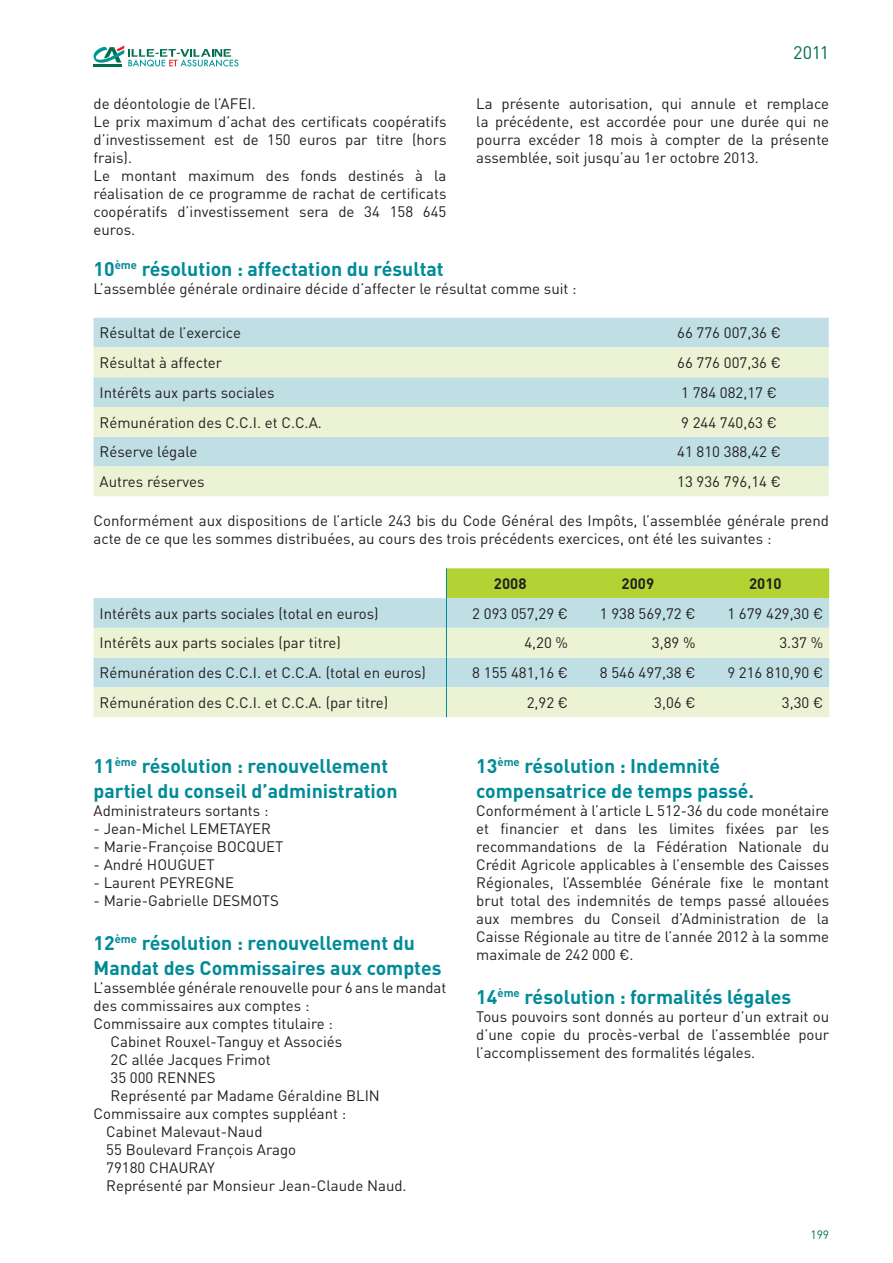
<style>
.page{position:relative;width:893px;height:1263px;background:#fff}
.page>*{position:absolute;margin:0;border:0;box-sizing:border-box;transform-origin:0 0}
.t1{font:700 19.5px/25.5px "DINOT";color:#008b98}
.t2{font:18px "DINOT";color:#006e53}
.t3{font:15px/18px "DINOT";color:#231f20;text-align:justify}
.t4{font:700 15px "DINOT";color:#231f20}
.t5{font:12px "DINOT";color:#006e53}
</style>
<div class="page">
<svg style="left:94px;top:45px;width:144px;height:22px"></svg>
<div style="left:94px;top:318px;width:735px;height:29px;background:#c0dfe4"></div>
<svg style="left:94px;top:347px;width:735px;height:149px;background:#daebda"></svg>
<div style="left:447px;top:568px;width:382px;height:30px;background:#b3d234"></div>
<div style="left:94px;top:598px;width:735px;height:30px;background:#c0dfe4"></div>
<svg style="left:94px;top:628px;width:735px;height:89px;background:#ddecd9"></svg>
<hr style="left:446px;top:568px;width:1px;height:30px;background:#008b98">
<hr style="left:446px;top:598px;width:1px;height:30px;background:#008b98">
<hr style="left:446px;top:628px;width:1px;height:30px;background:#008b98">
<svg style="left:446px;top:658px;width:1px;height:29px"></svg>
<hr style="left:446px;top:687px;width:1px;height:30px;background:#008b98">
<p class="t2" style="left:793px;top:41px;width:37px">2011</p>
<p class="t3" style="left:94px;top:94px;width:354px;text-align:left">de déontologie de l’AFEI.<br>Le prix maximum d’achat des certificats coopératifs d’investissement est de 150 euros par titre (hors frais).<br>Le montant maximum des fonds destinés à la réalisation de ce programme de rachat de certificats coopératifs d’investissement sera de 34 158 645 euros.</p>
<p class="t3" style="left:476px;top:94px;width:354px">La présente autorisation, qui annule et remplace la précédente, est accordée pour une durée qui ne pourra excéder 18 mois à compter de la présente assemblée, soit jusqu’au 1er octobre 2013.</p>
<h1 class="t1" style="left:94px;top:255px;width:352px">10<sup>ème</sup> résolution : affectation du résultat</h1>
<p class="t3" style="left:94px;top:279px;width:485px">L’assemblée générale ordinaire décide d’affecter le résultat comme suit :</p>
<p class="t3" style="left:100px;top:323px;width:143px">Résultat de l’exercice</p>
<p class="t3" style="left:677px;top:323px;width:105px">66 776 007,36 €</p>
<p class="t3" style="left:100px;top:353px;width:124px">Résultat à affecter</p>
<p class="t3" style="left:677px;top:353px;width:105px">66 776 007,36 €</p>
<p class="t3" style="left:100px;top:383px;width:177px">Intérêts aux parts sociales</p>
<p class="t3" style="left:681px;top:383px;width:97px">1 784 082,17 €</p>
<p class="t3" style="left:100px;top:413px;width:224px">Rémunération des C.C.I. et C.C.A.</p>
<p class="t3" style="left:681px;top:413px;width:97px">9 244 740,63 €</p>
<p class="t3" style="left:100px;top:442px;width:99px">Réserve légale</p>
<p class="t3" style="left:677px;top:442px;width:105px">41 810 388,42 €</p>
<p class="t3" style="left:100px;top:472px;width:106px">Autres réserves</p>
<p class="t3" style="left:677px;top:472px;width:105px">13 936 796,14 €</p>
<p class="t3" style="left:94px;top:511px;width:737px">Conformément aux dispositions de l’article 243 bis du Code Général des Impôts, l’assemblée générale prend acte de ce que les sommes distribuées, au cours des trois précédents exercices, ont été les suivantes :</p>
<p class="t4" style="left:494px;top:573px;width:34px">2008</p>
<p class="t4" style="left:622px;top:573px;width:34px">2009</p>
<p class="t4" style="left:749px;top:573px;width:34px">2010</p>
<p class="t3" style="left:100px;top:604px;width:281px">Intérêts aux parts sociales (total en euros)</p>
<p class="t3" style="left:472px;top:604px;width:97px">2 093 057,29 €</p>
<p class="t3" style="left:600px;top:604px;width:97px">1 938 569,72 €</p>
<p class="t3" style="left:727px;top:604px;width:97px">1 679 429,30 €</p>
<p class="t3" style="left:100px;top:633px;width:243px">Intérêts aux parts sociales (par titre)</p>
<p class="t3" style="left:524px;top:633px;width:45px">4,20 %</p>
<p class="t3" style="left:652px;top:633px;width:45px">3,89 %</p>
<p class="t3" style="left:779px;top:633px;width:45px">3.37 %</p>
<p class="t3" style="left:100px;top:663px;width:328px">Rémunération des C.C.I. et C.C.A. (total en euros)</p>
<p class="t3" style="left:472px;top:663px;width:97px">8 155 481,16 €</p>
<p class="t3" style="left:600px;top:663px;width:97px">8 546 497,38 €</p>
<p class="t3" style="left:727px;top:663px;width:97px">9 216 810,90 €</p>
<p class="t3" style="left:100px;top:693px;width:290px">Rémunération des C.C.I. et C.C.A. (par titre)</p>
<p class="t3" style="left:527px;top:693px;width:43px">2,92 €</p>
<p class="t3" style="left:654px;top:693px;width:43px">3,06 €</p>
<p class="t3" style="left:782px;top:693px;width:43px">3,30 €</p>
<h1 class="t1" style="left:94px;top:752px;width:306px">11<sup>ème</sup> résolution : renouvellement partiel du conseil d’administration</h1>
<p class="t3" style="left:94px;top:801px;width:176px">Administrateurs sortants :</p>
<p class="t3" style="left:94px;top:819px;width:179px">- Jean-Michel LEMETAYER</p>
<p class="t3" style="left:94px;top:837px;width:191px">- Marie-Françoise BOCQUET</p>
<p class="t3" style="left:94px;top:855px;width:123px">- André HOUGUET</p>
<p class="t3" style="left:94px;top:873px;width:142px">- Laurent PEYREGNE</p>
<p class="t3" style="left:94px;top:891px;width:187px">- Marie-Gabrielle DESMOTS</p>
<h1 class="t1" style="left:94px;top:929px;width:349px">12<sup>ème</sup> résolution : renouvellement du<br>Mandat des Commissaires aux comptes</h1>
<p class="t3" style="left:94px;top:978px;width:354px">L’assemblée générale renouvelle pour 6 ans le mandat</p>
<p class="t3" style="left:94px;top:996px;width:217px">des commissaires aux comptes :</p>
<p class="t3" style="left:94px;top:1014px;width:241px">Commissaire aux comptes titulaire :</p>
<p class="t3" style="left:111px;top:1032px;width:233px">Cabinet Rouxel-Tanguy et Associés</p>
<p class="t3" style="left:111px;top:1050px;width:162px">2C allée Jacques Frimot</p>
<p class="t3" style="left:111px;top:1068px;width:107px">35 000 RENNES</p>
<p class="t3" style="left:111px;top:1086px;width:271px">Représenté par Madame Géraldine BLIN</p>
<p class="t3" style="left:94px;top:1104px;width:254px">Commissaire aux comptes suppléant :</p>
<p class="t3" style="left:106px;top:1122px;width:158px">Cabinet Malevaut-Naud</p>
<p class="t3" style="left:106px;top:1140px;width:191px">55 Boulevard François Arago</p>
<p class="t3" style="left:106px;top:1158px;width:110px">79180 CHAURAY</p>
<p class="t3" style="left:106px;top:1176px;width:302px">Représenté par Monsieur Jean-Claude Naud.</p>
<h1 class="t1" style="left:476px;top:752px;width:279px">13<sup>ème</sup> résolution : Indemnité compensatrice de temps passé.</h1>
<p class="t3" style="left:476px;top:801px;width:354px">Conformément à l’article L 512-36 du code monétaire et financier et dans les limites fixées par les recommandations de la Fédération Nationale du Crédit Agricole applicables à l’ensemble des Caisses Régionales, l’Assemblée Générale fixe le montant brut total des indemnités de temps passé allouées aux membres du Conseil d’Administration de la Caisse Régionale au titre de l’année 2012 à la somme maximale de 242 000 €.</p>
<h1 class="t1" style="left:476px;top:983px;width:316px">14<sup>ème</sup> résolution : formalités légales</h1>
<p class="t3" style="left:476px;top:1007px;width:354px">Tous pouvoirs sont donnés au porteur d’un extrait ou d’une copie du procès-verbal de l’assemblée pour l’accomplissement des formalités légales.</p>
<p class="t5" style="left:810px;top:1226px;width:20px">199</p>
</div>
